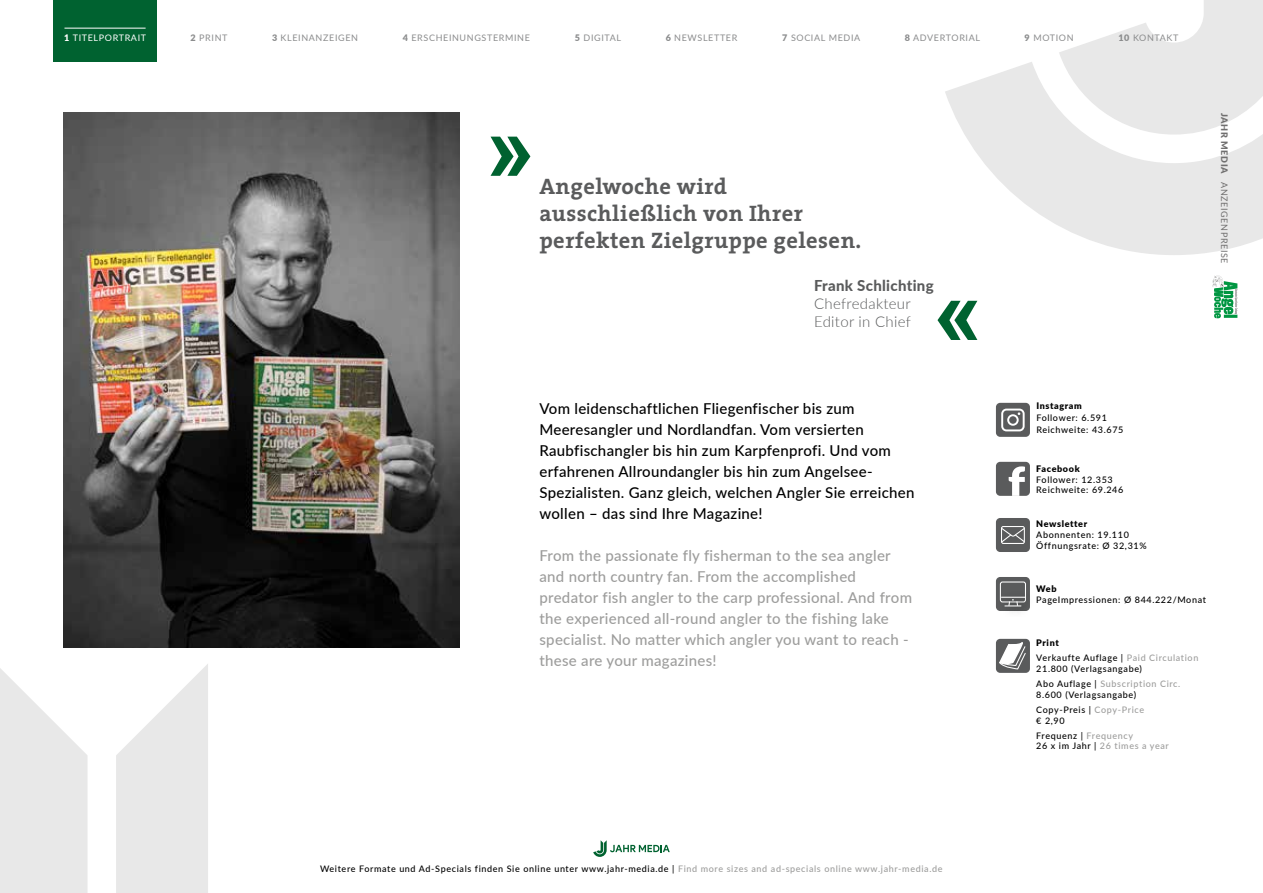
<style>
.page{position:relative;width:1263px;height:893px;background:#fff}
.page>*{position:absolute;margin:0;border:0;box-sizing:border-box;transform-origin:0 0}
.t1{font:700 87.9px "Arial";color:#006230}
.t2{font:700 22.5px/27px "The Serif";letter-spacing:.02em;color:#5a5b5c}
.t3{font:500 15px/21px "Lato";letter-spacing:.02em;color:#000}
.t4{font:500 15px/21px "Lato";letter-spacing:.02em;color:#9d9d9c}
.t5{font:300 15px/18px "Lato";letter-spacing:.02em;color:#5a5b5c}
.t6{font:800 15px "Lato";letter-spacing:.02em;color:#5a5b5c}
.t7{font:500 9px/15px "Lato";letter-spacing:.07em;color:#000}
.t8{font:9px "Lato";letter-spacing:.07em;color:#8b8c8d}
.t9{font:900 9px "Lato";letter-spacing:.07em;color:#000}
.t10{font:9px "Lato";letter-spacing:.07em;color:#706f6f}
.t11{font:500 9px "Lato";letter-spacing:.07em;color:#9d9d9c}
.t12{font:9px "Lato";letter-spacing:.07em;color:#fff}
.s1{font-weight:900}
.s2{color:#9d9d9c}
.s3{color:#000}
</style>
<div class="page">
<svg style="left:945px;top:0;width:318px;height:255px;fill:#e8e8e8"></svg>
<svg style="left:0;top:664px;width:208px;height:229px;fill:#e8e8e8"></svg>
<svg style="left:1212px;top:275px;width:26px;height:43px"></svg>
<svg style="left:593px;top:840px;width:77px;height:17px"></svg>
<div style="left:54px;top:0;width:103px;height:62px;background:#006230"></div>
<hr style="left:64px;top:28px;width:82px;height:1px;background:#fff">
<img style="left:64px;top:113px;width:395px;height:534px">
<div style="left:996px;top:639px;width:34px;height:34px;background:#5a5b5c;border-radius:4px"></div>
<svg style="left:998px;top:638px;width:29px;height:32px"></svg>
<div style="left:996px;top:403px;width:34px;height:34px;background:#5a5b5c;border-radius:4px"></div>
<div style="left:1001px;top:409px;width:24px;height:22px;border:2px solid #fff;border-radius:4px"></div>
<div style="left:1007px;top:414px;width:12px;height:12px;border:2px solid #fff;border-radius:50%"></div>
<div style="left:996px;top:462px;width:34px;height:34px;background:#5a5b5c;border-radius:4px"></div>
<svg style="left:1009px;top:466px;width:16px;height:30px"></svg>
<div style="left:996px;top:518px;width:34px;height:34px;background:#5a5b5c;border-radius:4px"></div>
<div style="left:1001px;top:526px;width:24px;height:18px;border:1px solid #fff;border-radius:2px"></div>
<svg style="left:1001px;top:527px;width:24px;height:16px"></svg>
<div style="left:996px;top:577px;width:34px;height:34px;background:#5a5b5c;border-radius:4px"></div>
<div style="left:1000px;top:581px;width:26px;height:21px;border:1px solid #fff;border-radius:2px"></div>
<div style="left:997px;top:591px;width:39px;height:18px;background:#000;opacity:.5"></div>
<div style="left:1012px;top:597px;width:16px;height:19px;background:#58595a"></div>
<div style="left:1000px;top:600px;width:31px;height:17px;background:#000;opacity:.5"></div>
<svg style="left:1001px;top:597px;width:25px;height:10px"></svg>
<p class="t12" style="left:64px;top:32px;width:83px"><span class="s1">1</span> TITELPORTRAIT</p>
<p class="t8" style="left:191px;top:32px;width:38px"><span class="s1">2</span> PRINT</p>
<p class="t8" style="left:272px;top:32px;width:88px"><span class="s1">3</span> KLEINANZEIGEN</p>
<p class="t8" style="left:403px;top:32px;width:129px"><span class="s1">4</span> ERSCHEINUNGSTERMINE</p>
<p class="t8" style="left:575px;top:32px;width:48px"><span class="s1">5</span> DIGITAL</p>
<p class="t8" style="left:666px;top:32px;width:73px"><span class="s1">6</span> NEWSLETTER</p>
<p class="t8" style="left:782px;top:32px;width:80px"><span class="s1">7</span> SOCIAL MEDIA</p>
<p class="t8" style="left:905px;top:32px;width:77px"><span class="s1">8</span> ADVERTORIAL</p>
<p class="t8" style="left:1024px;top:32px;width:51px"><span class="s1">9</span> MOTION</p>
<p class="t8" style="left:1118px;top:32px;width:62px"><span class="s1">10</span> KONTAKT</p>
<h1 class="t1" style="left:486px;top:90px;width:50px">»</h1>
<h2 class="t2" style="left:539px;top:173px;width:323px">Angelwoche wird ausschließlich von Ihrer perfekten Zielgruppe gelesen.</h2>
<h3 class="t6" style="left:814px;top:274px;width:121px">Frank Schlichting</h3>
<h3 class="t5" style="left:814px;top:294px;width:98px">Chefredakteur<br>Editor in Chief</h3>
<h1 class="t1" style="left:933px;top:254px;width:50px">«</h1>
<p class="t3" style="left:539px;top:397px;width:376px">Vom leidenschaftlichen Fliegenfischer bis zum Meeresangler und Nordlandfan. Vom versierten Raubfischangler bis hin zum Karpfenprofi. Und vom erfahrenen Allroundangler bis hin zum Angelsee-Spezialisten. Ganz gleich, welchen Angler Sie erreichen wollen – das sind Ihre Magazine!</p>
<p class="t4" style="left:539px;top:544px;width:374px">From the passionate fly fisherman to the sea angler and north country fan. From the accomplished predator fish angler to the carp professional. And from the experienced all-round angler to the fishing lake specialist. No matter which angler you want to reach - these are your magazines!</p>
<p class="t10" style="left:1231px;top:113px;width:152px;rotate:90deg"><span class="s1">JAHR MEDIA</span> ANZEIGENPREISE</p>
<p class="t9" style="left:1036px;top:399px;width:47px">Instagram</p>
<p class="t7" style="left:1036px;top:411px;width:89px;line-height:12px">Follower: 6.591<br>Reichweite: 43.675</p>
<p class="t9" style="left:1036px;top:462px;width:45px">Facebook</p>
<p class="t7" style="left:1036px;top:474px;width:89px;line-height:10.8px">Follower: 12.353<br>Reichweite: 69.246</p>
<p class="t9" style="left:1036px;top:517px;width:52px">Newsletter</p>
<p class="t7" style="left:1036px;top:529px;width:112px;line-height:10.8px">Abonnenten: 19.110<br>Öffnungsrate: Ø 32,31%</p>
<p class="t9" style="left:1036px;top:582px;width:22px">Web</p>
<p class="t7" style="left:1036px;top:592px;width:171px">PageImpressionen: Ø 844.222/Monat</p>
<p class="t7" style="left:1036px;top:635px;width:164px"><span class="s1">Print<br></span>Verkaufte Auflage | <span class="s2">Paid Circulation</span></p>
<p class="t7" style="left:1036px;top:661px;width:146px">21.800 (Verlagsangabe)<br>Abo Auflage | <span class="s2">Subscription Circ.</span></p>
<p class="t7" style="left:1036px;top:687px;width:109px">8.600 (Verlagsangabe)<br>Copy-Preis | <span class="s2">Copy-Price</span></p>
<p class="t7" style="left:1036px;top:712px;width:98px">€ 2,90<br>Frequenz | <span class="s2">Frequency</span></p>
<p class="t11" style="left:1036px;top:740px;width:134px"><span class="s3">26 x im Jahr |</span> 26 times a year</p>
<p class="t7" style="left:320px;top:861px;width:624px">Weitere Formate und Ad-Specials finden Sie online unter www.jahr-media.de | <span class="s2">Find more sizes and ad-specials online www.jahr-media.de</span></p>
</div>
